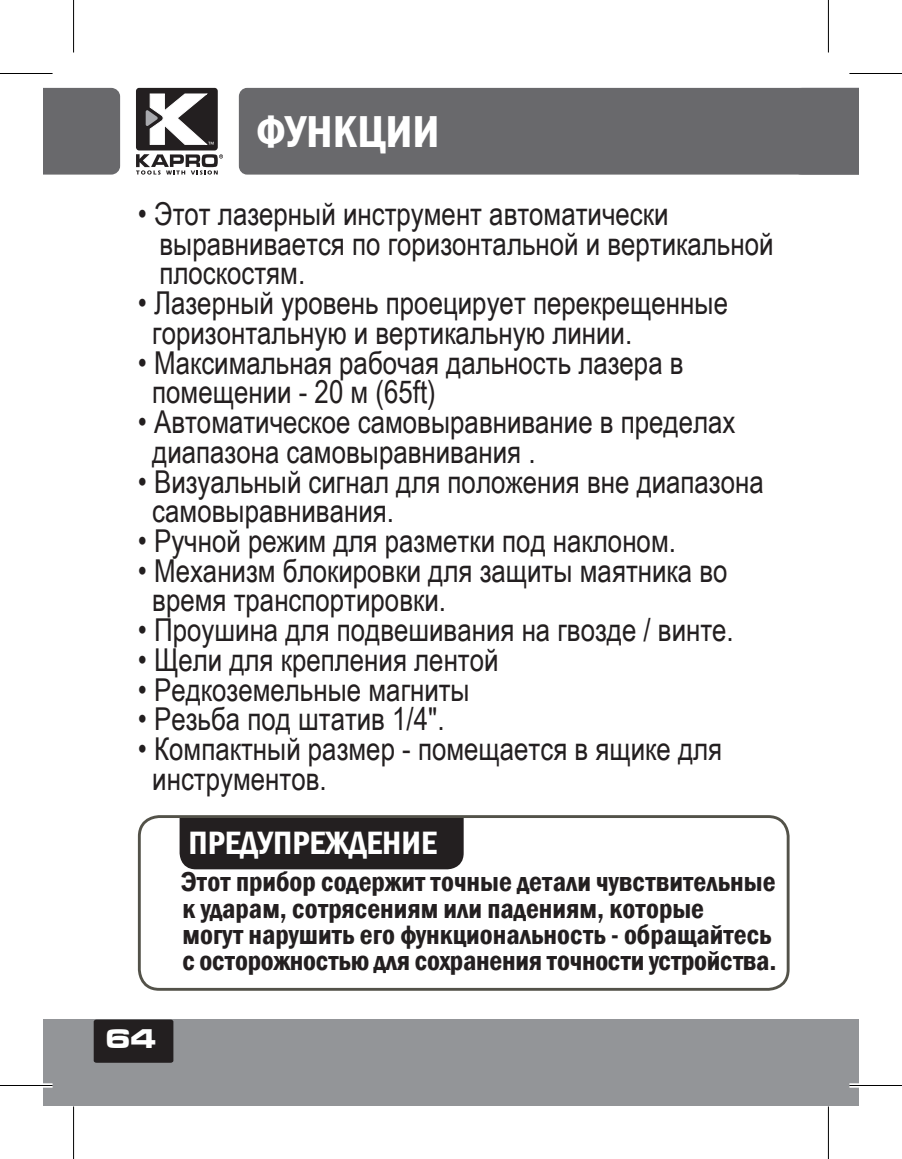
<style>
.page{position:relative;width:902px;height:1159px;background:#fff}
.page>*{position:absolute;margin:0;border:0;box-sizing:border-box;transform-origin:0 0}
.t1{font:600 condensed 45.85px "Franklin Gothic";color:#fff}
.t2{font:600 condensed 33.25px "Franklin Gothic";color:#fff}
.t3{font:31.5px/29.8px "Arial Narrow";color:#231f20}
.t4{font:600 condensed 28px/26.2px "Franklin Gothic";color:#231f20}
.t5{font:28px "Microgramma D Bold Exte";color:#fff}
</style>
<div class="page">
<div style="left:44px;top:1020px;width:813px;height:86px;background:#939598"></div>
<div style="left:94px;top:1020px;width:79px;height:43px;background:#231f20;border-radius:3px"></div>
<div style="left:136px;top:88px;width:82px;height:62px;background:#231f20;border-radius:3px"></div>
<svg style="left:136px;top:154px;width:87px;height:21px"></svg>
<svg style="left:146px;top:94px;width:67px;height:51px"></svg>
<div style="left:44px;top:88px;width:76px;height:87px;background:#69696c"></div>
<div style="left:239px;top:88px;width:550px;height:87px;background:#69696c"></div>
<div style="left:789px;top:88px;width:68px;height:87px;background:#69696c"></div>
<div style="left:179px;top:819px;width:284px;height:50px;background:#231f20"></div>
<div style="left:138px;top:815px;width:651px;height:176px;border:3px solid #535249;border-radius:20px"></div>
<div style="left:0;top:1083px;width:52px;height:5px;background:#fff"></div>
<div style="left:849px;top:1083px;width:52px;height:5px;background:#fff"></div>
<div style="left:71px;top:0;width:5px;height:53px;background:#f5f5f5"></div>
<div style="left:71px;top:1106px;width:5px;height:53px;background:#f5f5f5"></div>
<svg style="left:828px;top:0;width:1px;height:53px"></svg>
<svg style="left:828px;top:1106px;width:1px;height:53px"></svg>
<hr style="left:0;top:73px;width:52px;height:1px;background:#000">
<hr style="left:849px;top:73px;width:52px;height:1px;background:#000">
<hr style="left:0;top:1085px;width:52px;height:1px;background:#000">
<hr style="left:849px;top:1085px;width:52px;height:1px;background:#000">
<hr style="left:73px;top:0;width:1px;height:53px;background:#000">
<hr style="left:73px;top:1106px;width:1px;height:53px;background:#000">
<hr style="left:827px;top:0;width:1px;height:53px;background:#000">
<hr style="left:827px;top:1106px;width:1px;height:53px;background:#000">
<h1 class="t1" style="left:256px;top:101px;width:185px">ФУНКЦИИ</h1>
<p class="t3" style="left:159px;top:198px;width:615px;text-indent:-22px">• Этот лазерный инструмент автоматически выравнивается по горизонтальной и вертикальной плоскостям.</p>
<p class="t3" style="left:152px;top:287px;width:577px;text-indent:-14px">• Лазерный уровень проецирует перекрещенные горизонтальную и вертикальную линии.</p>
<p class="t3" style="left:152px;top:346px;width:532px;text-indent:-14px">• Максимальная рабочая дальность лазера в помещении - 20 м (65ft)</p>
<p class="t3" style="left:152px;top:406px;width:584px;text-indent:-14px">• Автоматическое самовыравнивание в пределах диапазона самовыравнивания .</p>
<p class="t3" style="left:152px;top:465px;width:612px;text-indent:-14px">• Визуальный сигнал для положения вне диапазона самовыравнивания.</p>
<p class="t3" style="left:138px;top:525px;width:539px">• Ручной режим для разметки под наклоном.</p>
<p class="t3" style="left:152px;top:555px;width:576px;text-indent:-14px">• Механизм блокировки для защиты маятника во время транспортировки.</p>
<p class="t3" style="left:138px;top:614px;width:597px">• Проушина для подвешивания на гвозде / винте.</p>
<p class="t3" style="left:138px;top:644px;width:362px">• Щели для крепления лентой</p>
<p class="t3" style="left:138px;top:674px;width:333px">• Редкоземельные магниты</p>
<p class="t3" style="left:138px;top:703px;width:308px">• Резьба под штатив 1/4".</p>
<p class="t3" style="left:152px;top:733px;width:571px;text-indent:-14px">• Компактный размер - помещается в ящике для инструментов.</p>
<p class="t2" style="left:188px;top:821px;width:250px">ПРЕДУПРЕЖДЕНИЕ</p>
<p class="t4" style="left:181px;top:868px;width:596px">Этот прибор содержит точные детали чувствительные к ударам, сотрясениям или падениям, которые<br>могут нарушить его функциональность - обращайтесь с осторожностью для сохранения точности устройства.</p>
<p class="t5" style="left:105px;top:1020px;width:52px">64</p>
</div>
